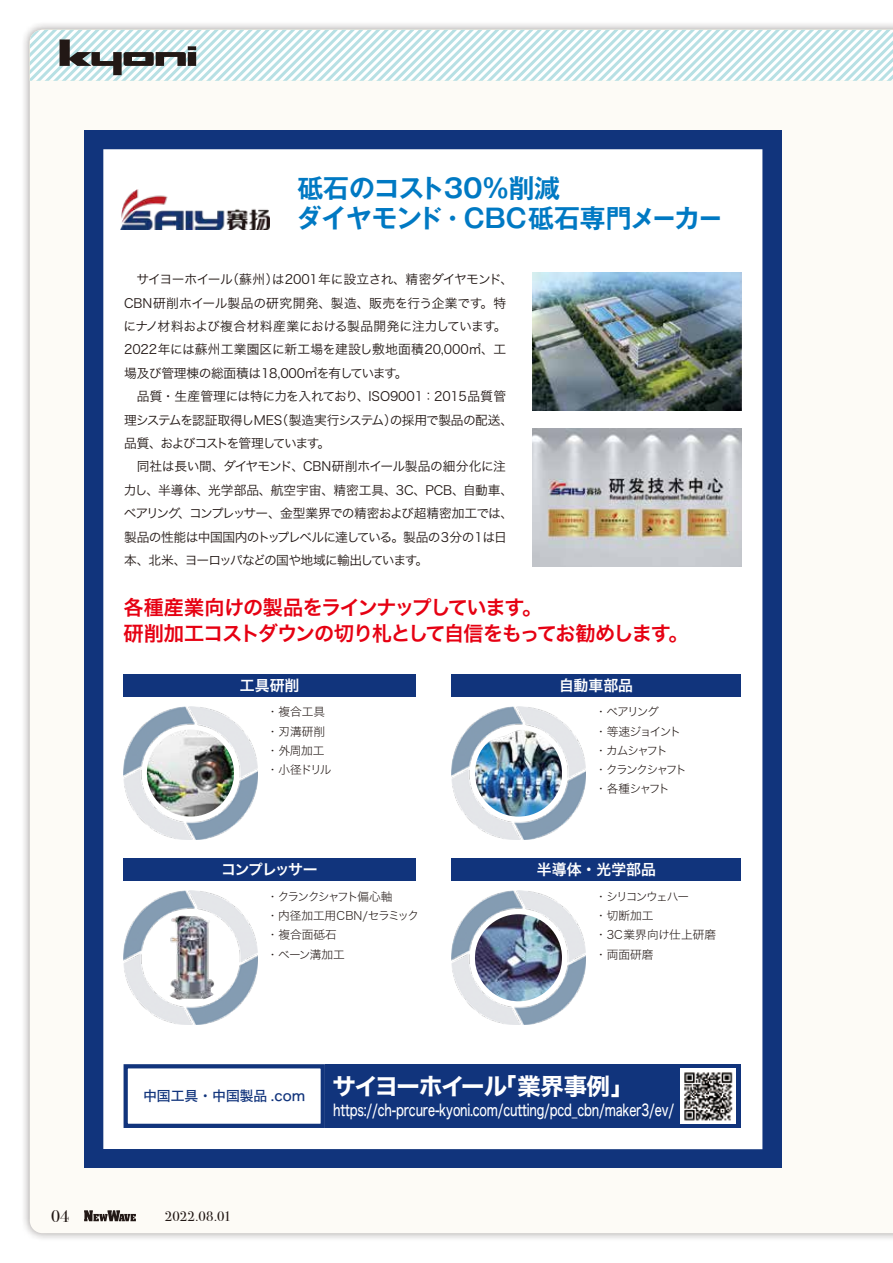
<style>
.page{position:relative;width:893px;height:1263px;background:#fff}
.page>*{position:absolute;margin:0;border:0;box-sizing:border-box;transform-origin:0 0}
.t1{font:700 25.8px/30.6px "Gothic MB101 Pr 6 N De";letter-spacing:-.01em;color:#0079c3}
.t2{font:23.4px "Hira Kaku Std N W7";letter-spacing:-.045em;color:#fff}
.t3{font:20.25px/25.5px "Hira Kaku Std N W6";letter-spacing:-.07em;color:#e60012}
.t4{font:16.95px "Bodoni Svty Two ITCTT";color:#221815}
.t5{font:15.9px "Hira Kaku Std N W5";letter-spacing:-.015em;color:#fff;scale:.72 1}
.t6{font:14.85px "Hira Kaku Std N W6";color:#fff}
.t7{font:14.85px "Hira Kaku Std N W6";letter-spacing:-.085em;color:#fff}
.t8{font:13.8px "Hira Kaku Std N W5";color:#11347c}
.t9{font:13.8px "Bodoni Svty Two ITCTT";letter-spacing:.015em;color:#221815}
.t10{font:12.75px/23.4px "Hira Kaku Std N W3";letter-spacing:-.025em;color:#221815}
.t11{font:12.75px/23.4px "Hira Kaku Std N W3";letter-spacing:-.045em;color:#221815}
.t12{font:11.7px/19.2px "Hira Kaku Std N W2";color:#221815}
.t13{font:11.7px/19.2px "Hira Kaku Std N W2";letter-spacing:-.035em;color:#221815}
.t14{font:11.7px/19.2px "Hira Kaku Std N W2";letter-spacing:-.125em;color:#221815}
</style>
<div class="page">
<div style="left:21px;top:21px;width:872px;height:1221px;background:#221815;opacity:.45"></div>
<div style="left:30px;top:81px;width:863px;height:1152px;background:#fdfbf6"></div>
<svg style="left:30px;top:30px;width:863px;height:51px"></svg>
<svg style="left:84px;top:1210px;width:52px;height:11px"></svg>
<div style="left:84px;top:130px;width:698px;height:1037px;background:#11347c"></div>
<div style="left:103px;top:149px;width:659px;height:1000px;background:#fff"></div>
<div style="left:325px;top:1064px;width:415px;height:64px;background:#11347c"></div>
<img style="left:681px;top:1068px;width:55px;height:56px">
<div style="left:124px;top:675px;width:292px;height:22px;background:#11347c"></div>
<div style="left:124px;top:858px;width:292px;height:22px;background:#11347c"></div>
<div style="left:452px;top:675px;width:289px;height:22px;background:#11347c"></div>
<div style="left:452px;top:858px;width:289px;height:22px;background:#11347c"></div>
<div style="left:124px;top:1064px;width:201px;height:64px;border:4px solid #11347c"></div>
<img style="left:532px;top:273px;width:209px;height:137px">
<img style="left:532px;top:429px;width:209px;height:137px">
<img style="left:124px;top:706px;width:133px;height:134px">
<img style="left:452px;top:706px;width:133px;height:134px">
<img style="left:124px;top:891px;width:133px;height:134px">
<img style="left:452px;top:891px;width:133px;height:134px">
<img style="left:120px;top:190px;width:150px;height:39px">
<img style="left:147px;top:729px;width:87px;height:87px;border-radius:44px">
<img style="left:475px;top:729px;width:87px;height:87px;border-radius:44px">
<img style="left:156px;top:914px;width:69px;height:87px">
<img style="left:475px;top:914px;width:87px;height:87px;border-radius:44px">
<h1 class="t1" style="left:296px;top:171px;width:427px">砥石のコスト30％削減<br>ダイヤモンド・CBC砥石専門メーカー</h1>
<p class="t10" style="left:124px;top:268px;width:391px;text-indent:13px">サイヨーホイール（蘇州）は2001年に設立され、精密ダイヤモンド、CBN研削ホイール製品の研究開発、製造、販売を行う企業です。特にナノ材料および複合材料産業における製品開発に注力しています。2022年には蘇州工業園区に新工場を建設し敷地面積20,000㎡、工場及び管理棟の総面積は18,000㎡を有しています。</p>
<p class="t10" style="left:124px;top:385px;width:391px;text-indent:13px">品質・生産管理には特に力を入れており、ISO9001：2015品質管理システムを認証取得しMES（製造実行システム）の採用で製品の配送、品質、およびコストを管理しています。</p>
<p class="t11" style="left:124px;top:455px;width:391px;text-indent:13px">同社は長い間、ダイヤモンド、CBN研削ホイール製品の細分化に注力し、半導体、光学部品、航空宇宙、精密工具、3C、PCB、自動車、ベアリング、コンプレッサー、金型業界での精密および超精密加工では、製品の性能は中国国内のトップレベルに達している。製品の3分の1は日本、北米、ヨーロッパなどの国や地域に輸出しています。</p>
<h3 class="t3" style="left:124px;top:595px;width:567px">各種産業向けの製品をラインナップしています。<br>研削加工コストダウンの切り札として自信をもってお勧めします。</h3>
<p class="t6" style="left:240px;top:674px;width:61px">工具研削</p>
<p class="t6" style="left:559px;top:674px;width:75px">自動車部品</p>
<p class="t12" style="left:267px;top:702px;width:66px">・複合工具・刃溝研削・外周加工・小径ドリル</p>
<p class="t14" style="left:595px;top:702px;width:93px">・ベアリング<br>・等速ジョイント・カムシャフト<br>・クランクシャフト・各種シャフト</p>
<p class="t7" style="left:221px;top:858px;width:98px">コンプレッサー</p>
<p class="t6" style="left:537px;top:858px;width:121px">半導体・光学部品</p>
<p class="t13" style="left:267px;top:887px;width:154px">・クランクシャフト偏心軸<br>・内径加工用CBN/セラミック・複合面砥石<br>・ベーン溝加工</p>
<p class="t12" style="left:595px;top:887px;width:122px">・シリコンウェハー<br>・切断加工<br>・3C業界向け仕上研磨・両面研磨</p>
<p class="t8" style="left:143px;top:1085px;width:164px">中国工具・中国製品 .com</p>
<h2 class="t2" style="left:333px;top:1068px;width:303px">サイヨーホイール「業界事例」</h2>
<p class="t5" style="left:333px;top:1098px;width:475px">https://ch-prcure-kyoni.com/cutting/pcd_cbn/maker3/ev/</p>
<h3 class="t4" style="left:51px;top:1202px;width:20px">04</h3>
<p class="t9" style="left:165px;top:1205px;width:68px">2022.08.01</p>
</div>
